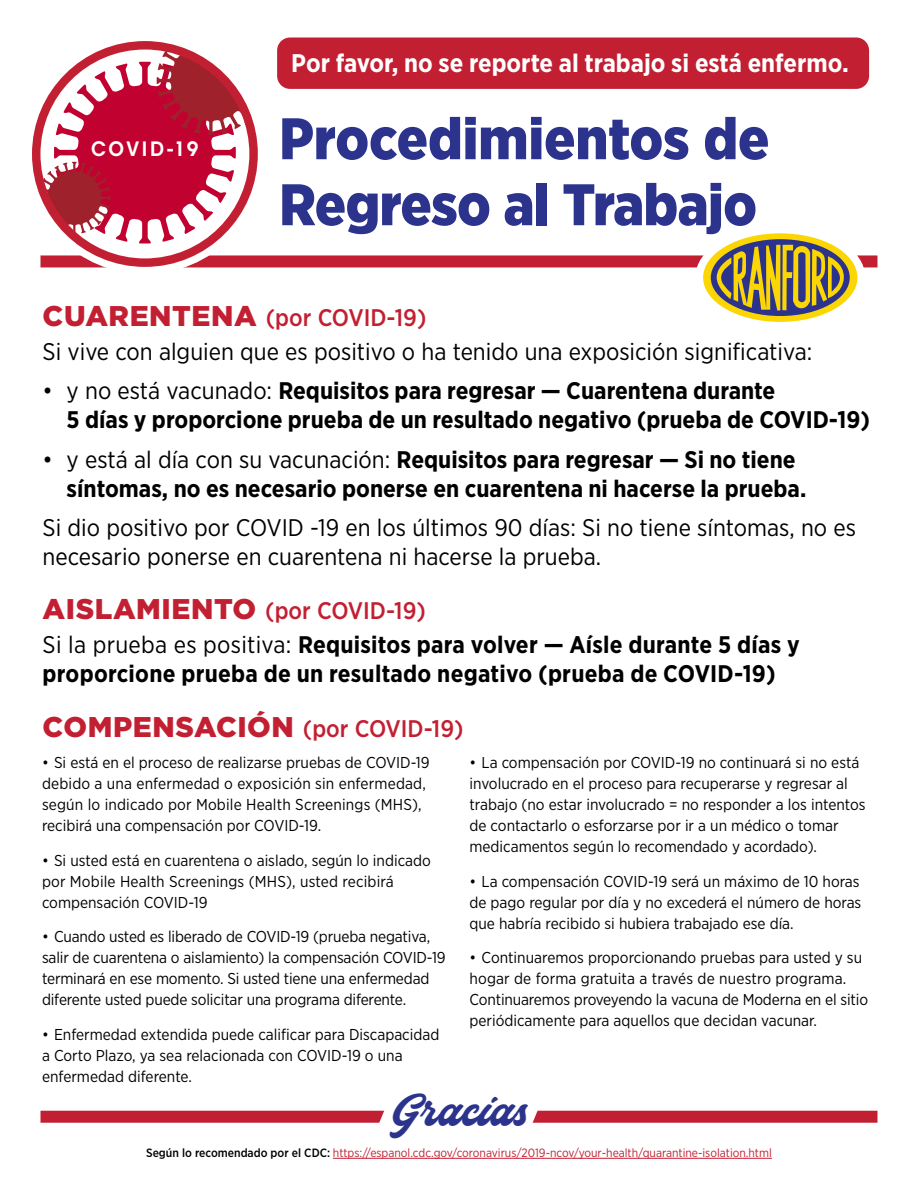
<style>
.page{position:relative;width:918px;height:1188px;background:#fff}
.page>*{position:absolute;margin:0;border:0;box-sizing:border-box;transform-origin:0 0}
.t1{font:900 58.5px/66px "Gotham Narrow";letter-spacing:-.01em;color:#2b338d}
.t2{font:43.5px "Rocka Billy";color:#2b338d}
.t3{font:700 25.5px "Gotham Narrow";color:#fff}
.t4{font:700 24px/28.8px "Gotham Narrow";color:#000}
.t5{font:24px/34.2px "Gotham Narrow";color:#000}
.t6{font:500 24px "Gotham Narrow";color:#c22032}
.t7{font:21px "Chalet New York Nineteen Seventy";letter-spacing:.13em;color:#fff}
.t8{font:15.75px/21px "Gotham Narrow";color:#000}
.t9{font:12px "Gotham Narrow";color:#c22032}
.s1{font-family:"Gotham";font-weight:900;font-size:28.5px;color:#c22032}
.s2{font-weight:500;color:#c22032}
.s3{font-weight:400}
.s4{font-family:"Gotham";font-weight:900;font-size:28.5px}
.s5{font-weight:500;color:#000}
</style>
<div class="page">
<div style="left:40px;top:255px;width:838px;height:12px;background:#c22032"></div>
<div style="left:277px;top:38px;width:592px;height:51px;background:#c22032;border-radius:13px"></div>
<div style="left:40px;top:1111px;width:838px;height:12px;background:#c22032"></div>
<hr style="left:333px;top:1158px;width:439px;height:1px;background:#c22032">
<svg style="left:375px;top:1110px;width:168px;height:13px"></svg>
<div style="left:25px;top:34px;width:240px;height:240px;background:#fff;border-radius:50%"></div>
<svg style="left:36px;top:45px;width:218px;height:218px"></svg>
<svg style="left:38px;top:45px;width:215px;height:199px"></svg>
<div style="left:32px;top:41px;width:226px;height:226px;border:8px solid #c22032;border-radius:50%"></div>
<div style="left:695px;top:226px;width:170px;height:103px;background:#fff;border-radius:50%"></div>
<div style="left:703px;top:233px;width:154px;height:89px;background:#fbd603;border-radius:50%"></div>
<div style="left:711px;top:239px;width:139px;height:77px;background:#2b338d;border-radius:50%"></div>
<svg style="left:716px;top:245px;width:128px;height:65px"></svg>
<h3 class="t7" style="left:91px;top:136px;width:109px">COVID-19</h3>
<h3 class="t3" style="left:291px;top:46px;width:559px">Por favor, no se reporte al trabajo si está enfermo.</h3>
<h1 class="t1" style="left:279px;top:105px;width:492px">Procedimientos de<br>Regreso al Trabajo</h1>
<h3 class="t5" style="left:43px;top:300px;width:771px"><span class="s1">CUARENTENA</span> <span class="s2">(por COVID-19)<br></span>Si vive con alguien que es positivo o ha tenido una exposición significativa:</h3>
<h3 class="t4" style="left:67px;top:376px;width:805px;text-indent:-24px"><span class="s3">• y no está vacunado:</span> Requisitos para regresar — Cuarentena durante<br>5 días y proporcione prueba de un resultado negativo (prueba de COVID-19)</h3>
<h3 class="t4" style="left:67px;top:445px;width:741px;text-indent:-24px"><span class="s3">• y está al día con su vacunación:</span> Requisitos para regresar — Si no tiene síntomas, no es necesario ponerse en cuarentena ni hacerse la prueba.</h3>
<h3 class="t5" style="left:43px;top:513px;width:815px;line-height:28.8px">Si dio positivo por COVID -19 en los últimos 90 días: Si no tiene síntomas, no es necesario ponerse en cuarentena ni hacerse la prueba.</h3>
<h3 class="t4" style="left:43px;top:593px;width:759px;line-height:34.2px"><span class="s1">AISLAMIENTO</span> <span class="s2">(por COVID-19)<br></span><span class="s3">Si la prueba es positiva:</span> Requisitos para volver — Aísle durante 5 días y</h3>
<h3 class="t4" style="left:43px;top:659px;width:735px">proporcione prueba de un resultado negativo (prueba de COVID-19)</h3>
<h3 class="t6" style="left:43px;top:713px;width:422px"><span class="s4">COMPENSACIÓN</span> (por COVID-19)</h3>
<p class="t8" style="left:42px;top:752px;width:389px">• Si está en el proceso de realizarse pruebas de COVID-19 debido a una enfermedad o exposición sin enfermedad, según lo indicado por Mobile Health Screenings (MHS), recibirá una compensación por COVID-19.</p>
<p class="t8" style="left:42px;top:849px;width:390px">• Si usted está en cuarentena o aislado, según lo indicado por Mobile Health Screenings (MHS), usted recibirá compensación COVID-19</p>
<p class="t8" style="left:42px;top:926px;width:405px">• Cuando usted es liberado de COVID-19 (prueba negativa, salir de cuarentena o aislamiento) la compensación COVID-19 terminará en ese momento. Si usted tiene una enfermedad diferente usted puede solicitar una programa diferente.</p>
<p class="t8" style="left:42px;top:1023px;width:399px">• Enfermedad extendida puede calificar para Discapacidad a Corto Plazo, ya sea relacionada con COVID-19 o una enfermedad diferente.</p>
<p class="t8" style="left:470px;top:752px;width:398px">• La compensación por COVID-19 no continuará si no está involucrado en el proceso para recuperarse y regresar al trabajo (no estar involucrado = no responder a los intentos de contactarlo o esforzarse por ir a un médico o tomar medicamentos según lo recomendado y acordado).</p>
<p class="t8" style="left:470px;top:870px;width:393px;text-align:justify">• La compensación COVID-19 será un máximo de 10 horas de pago regular por día y no excederá el número de horas que habría recibido si hubiera trabajado ese día.</p>
<p class="t8" style="left:470px;top:947px;width:400px">• Continuaremos proporcionando pruebas para usted y su hogar de forma gratuita a través de nuestro programa.<br>Continuaremos proveyendo la vacuna de Moderna en el sitio periódicamente para aquellos que decidan vacunar.</p>
<h2 class="t2" style="left:390px;top:1084px;width:141px">Gracias</h2>
<p class="t9" style="left:146px;top:1145px;width:627px"><span class="s5">Según lo recomendado por el CDC:</span> https://espanol.cdc.gov/coronavirus/2019-ncov/your-health/quarantine-isolation.html</p>
</div>
